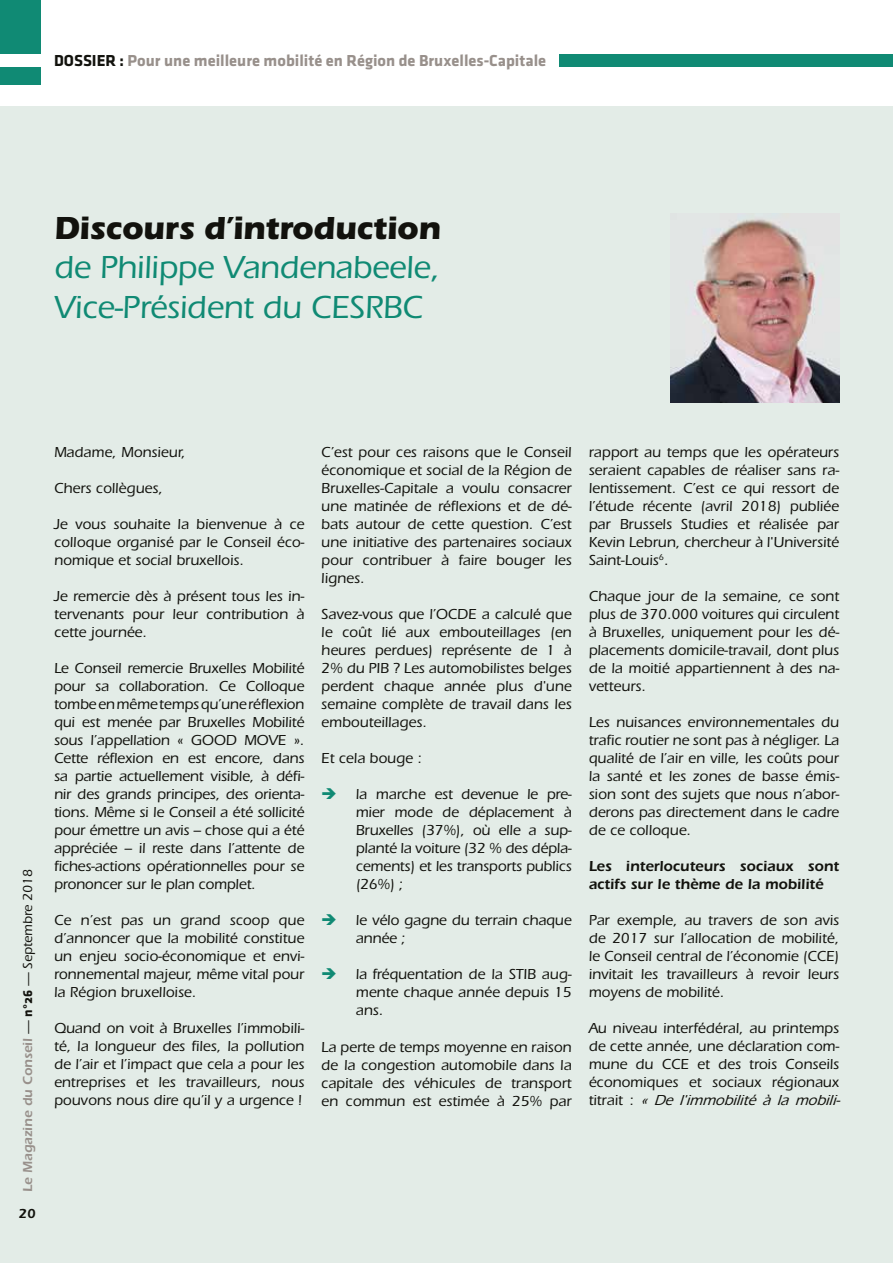
<style>
.page{position:relative;width:893px;height:1263px;background:#fff}
.page>*{position:absolute;margin:0;border:0;box-sizing:border-box;transform-origin:0 0}
.t1{font:500 33px/39.6px "ITC Eras Std";letter-spacing:-.01em;color:#108a74}
.t2{font:700 33px "ITC Eras Std";letter-spacing:-.01em;color:#12120d}
.t3{font:16.5px "Klavika Bold Bold OSTF";color:#98908b}
.t4{font:500 15px/18px "ITC Eras Std";color:#12120d;text-align:justify}
.t5{font:600 15px/18px "ITC Eras Std";color:#12120d}
.t6{font:600 13.5px "ITC Eras Std";color:#98908b}
.t7{font:600 13.5px "ITC Eras Std";color:#12120d}
.s1{color:#12120d}
.s2{font-weight:500;color:#12120d}
.s3{font-family:"Klavika Bold Bold OSTF";font-weight:400;color:#12120d}
.s4{color:#108a74}
.s5{font-style:italic}
</style>
<div class="page">
<div style="left:0;top:0;width:41px;height:85px;background:#108a74"></div>
<div style="left:559px;top:54px;width:333px;height:13px;background:#108a74"></div>
<div style="left:0;top:54px;width:41px;height:13px;background:#fff"></div>
<div style="left:0;top:106px;width:893px;height:1157px;background:#e3ece7"></div>
<img style="left:670px;top:217px;width:169px;height:186px">
<p class="t3" style="left:54px;top:51px;width:494px"><span class="s1">DOSSIER :</span> Pour une meilleure mobilité en Région de Bruxelles-Capitale</p>
<h1 class="t2" style="left:54px;top:209px;width:388px">Discours d’introduction</h1>
<h1 class="t1" style="left:54px;top:248px;width:387px">de Philippe Vandenabeele,<br>Vice-Président du CESRBC</h1>
<p class="t6" style="left:20px;top:1192px;width:324px;rotate:-90deg">Le Magazine du Conseil <span class="s2">—</span> <span class="s3">n°26</span> <span class="s2">— Septembre 2018</span></p>
<p class="t7" style="left:18px;top:1206px;width:19px">20</p>
<p class="t4" style="left:54px;top:443px;width:133px">Madame, Monsieur,</p>
<p class="t4" style="left:54px;top:479px;width:110px">Chers collègues,</p>
<p class="t4" style="left:54px;top:515px;width:252px">Je vous souhaite la bienvenue à ce colloque organisé par le Conseil éco&shy;nomique et social bruxellois.</p>
<p class="t4" style="left:54px;top:587px;width:252px">Je remercie dès à présent tous les in&shy;tervenants pour leur contribution à cette journée.</p>
<p class="t4" style="left:54px;top:659px;width:252px">Le Conseil remercie Bruxelles Mobilité pour sa collaboration. Ce Colloque tombe en même temps qu’une réflexion qui est menée par Bruxelles Mobilité sous l’appellation « GOOD MOVE ».<br>Cette réflexion en est encore, dans sa partie actuellement visible, à défi&shy;nir des grands principes, des orienta&shy;tions. Même si le Conseil a été sollicité pour émettre un avis – chose qui a été appréciée – il reste dans l’attente de fiches-actions opérationnelles pour se prononcer sur le plan complet.</p>
<p class="t4" style="left:54px;top:911px;width:252px">Ce n’est pas un grand scoop que d’annoncer que la mobilité constitue un enjeu socio-économique et envi&shy;ronnemental majeur, même vital pour la Région bruxelloise.</p>
<p class="t4" style="left:54px;top:1019px;width:252px">Quand on voit à Bruxelles l’immobili&shy;té, la longueur des files, la pollution de l’air et l’impact que cela a pour les entreprises et les travailleurs, nous pouvons nous dire qu’il y a urgence !</p>
<p class="t4" style="left:321px;top:443px;width:252px">C’est pour ces raisons que le Conseil économique et social de la Région de Bruxelles-Capitale a voulu consacrer une matinée de réflexions et de dé&shy;bats autour de cette question. C’est une initiative des partenaires sociaux pour contribuer à faire bouger les lignes.</p>
<p class="t4" style="left:321px;top:605px;width:252px">Savez-vous que l’OCDE a calculé que le coût lié aux embouteillages (en heures perdues) représente de 1 à 2% du PIB ? Les automobilistes belges perdent chaque année plus d'une semaine complète de travail dans les embouteillages.</p>
<p class="t4" style="left:321px;top:749px;width:102px">Et cela bouge :</p>
<p class="t4" style="left:356px;top:785px;width:218px;text-indent:-34px"><span class="s4">➔</span> la marche est devenue le pre&shy;mier mode de déplacement à Bruxelles (37%), où elle a sup&shy;planté la voiture (32 % des dépla&shy;cements) et les transports publics (26%) ;</p>
<p class="t4" style="left:356px;top:911px;width:217px;text-indent:-34px"><span class="s4">➔</span> le vélo gagne du terrain chaque année ;</p>
<p class="t4" style="left:356px;top:965px;width:218px;text-indent:-34px"><span class="s4">➔</span> la fréquentation de la STIB aug&shy;mente chaque année depuis 15 ans.</p>
<p class="t4" style="left:321px;top:1038px;width:252px">La perte de temps moyenne en raison de la congestion automobile dans la capitale des véhicules de transport en commun est estimée à 25% par</p>
<p class="t4" style="left:589px;top:443px;width:252px">rapport au temps que les opérateurs seraient capables de réaliser sans ra&shy;lentissement. C’est ce qui ressort de l’étude récente (avril 2018) publiée par Brussels Studies et réalisée par Kevin Lebrun, chercheur à l'Université Saint-Louis<sup>6</sup>.</p>
<p class="t4" style="left:589px;top:587px;width:252px">Chaque jour de la semaine, ce sont plus de 370.000 voitures qui circulent à Bruxelles, uniquement pour les dé&shy;placements domicile-travail, dont plus de la moitié appartiennent à des na&shy;vetteurs.</p>
<p class="t4" style="left:589px;top:713px;width:252px">Les nuisances environnementales du trafic routier ne sont pas à négliger. La qualité de l’air en ville, les coûts pour la santé et les zones de basse émis&shy;sion sont des sujets que nous n’abor&shy;derons pas directement dans le cadre de ce colloque.</p>
<p class="t5" style="left:589px;top:857px;width:252px">Les interlocuteurs sociaux sont actifs sur le thème de la mobilité</p>
<p class="t4" style="left:589px;top:911px;width:252px">Par exemple, au travers de son avis de 2017 sur l’allocation de mobilité, le Conseil central de l’économie (CCE) invitait les travailleurs à revoir leurs moyens de mobilité.</p>
<p class="t4" style="left:589px;top:1019px;width:257px;text-align:left">Au niveau interfédéral, au printemps de cette année, une déclaration com&shy;mune du CCE et des trois Conseils économiques et sociaux régionaux t i t r a i t : <span class="s5">« De l'immobilité à la mobili-</span></p>
</div>
